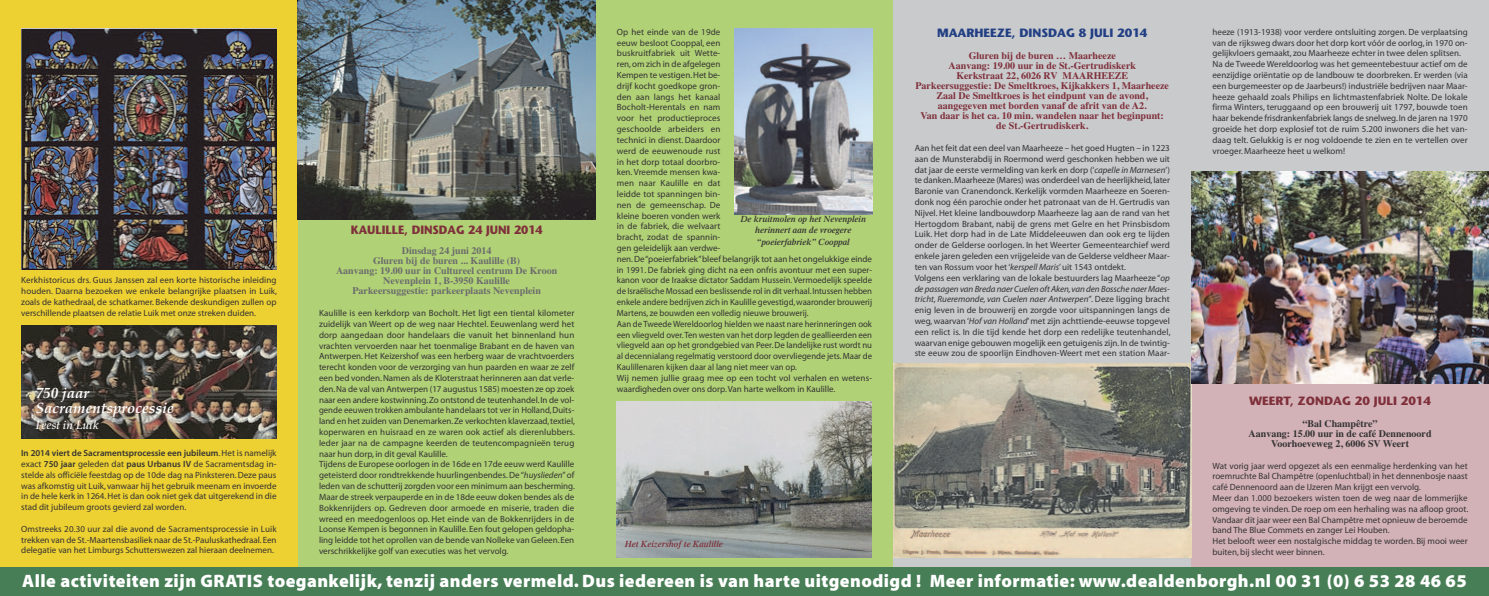
<style>
.page{position:relative;width:1489px;height:596px;background:#fff}
.page>*{position:absolute;margin:0;border:0;box-sizing:border-box;transform-origin:0 0}
.t1{font:18px "Myriad MM 830 600";letter-spacing:.025em;color:#fff}
.t2{font:italic 700 15px/15px "Palatino";color:#fff}
.t3{font:700 12px "Stone Sans";color:#7f303b;scale:.95 1}
.t4{font:700 12px "Stone Sans";color:#223f84}
.t5{font:700 12px "Stone Sans";color:#7f303b}
.t6{font:italic 500 12px "Palatino";color:#fff}
.t7{font:700 10px/10px "Times";color:#7f303b;text-align:center}
.t8{font:700 10px/10px "Times";color:#6b6b6e;text-align:center}
.t9{font:700 10px/10px "Times";color:#343233;text-align:center}
.t10{font:9px/10.8px "Myriad MM 400 600";color:#343233}
.t11{font:9px/10.8px "Myriad MM It 400 600";letter-spacing:-.01em;color:#343233}
.t12{font:italic 600 9px/11.2px "Times";color:#343233;text-align:center}
.t13{font:9px "Myriad MM 565 600";color:#343233}
.t14{font:italic 600 9px "Times";color:#7f303b}
.s1{font-family:"Myriad MM It 400 600"}
.s2{font-family:"Myriad MM 400 600"}
.s3{font-family:"Myriad MM 565 600"}
</style>
<div class="page">
<div style="left:1191px;top:0;width:297px;height:174px;background:#c9cacc"></div>
<div style="left:298px;top:0;width:595px;height:595px;background:#b0d175"></div>
<div style="left:0;top:0;width:298px;height:595px;background:#edd031"></div>
<div style="left:893px;top:0;width:298px;height:595px;background:#c9cacc"></div>
<div style="left:1191px;top:172px;width:297px;height:402px;background:#d2b2b7"></div>
<img style="left:298px;top:0;width:297px;height:219px">
<div style="left:0;top:567px;width:1488px;height:28px;background:#477e55"></div>
<img style="left:617px;top:401px;width:254px;height:156px">
<img style="left:893px;top:363px;width:298px;height:194px">
<img style="left:21px;top:325px;width:255px;height:113px">
<img style="left:734px;top:29px;width:138px;height:185px">
<img style="left:1191px;top:171px;width:297px;height:212px">
<img style="left:21px;top:28px;width:256px;height:241px">
<p class="t10" style="left:617px;top:27px;width:257px">Op het einde van de 19de<br>eeuw besloot Cooppal, een<br>buskruitfabriek uit Wette-<br>ren, om zich in de afgelegen<br>Kempen te vestigen. Het be-<br>drijf kocht goedkope gron-<br>den aan langs het kanaal<br>Bocholt-Herentals en nam<br>voor het productieproces<br>geschoolde arbeiders en<br>technici in dienst. Daardoor<br>werd de eeuwenoude rust<br>in het dorp totaal doorbro-<br>ken. Vreemde mensen kwa-<br>men naar Kaulille en dat<br>leidde tot spanningen bin-<br>nen de gemeenschap. De<br>kleine boeren vonden werk<br>in de fabriek, die welvaart<br>bracht, zodat de spannin-<br>gen geleidelijk aan verdwe-<br>nen. De “poeierfabriek” bleef belangrijk tot aan het ongelukkige einde in 1991. De fabriek ging dicht na een onfris avontuur met een super&shy;kanon voor de Iraakse dictator Saddam Hussein. Vermoedelijk speelde de Israëlische Mossad een beslissende rol in dit verhaal. Intussen hebben enkele andere bedrijven zich in Kaulille gevestigd, waaronder brouwerij Martens, ze bouwden een volledig nieuwe brouwerij.<br>Aan de Tweede Wereldoorlog hielden we naast nare herinneringen ook een vliegveld over. Ten westen van het dorp legden de geallieerden een vliegveld aan op het grondgebied van Peer. De landelijke rust wordt nu al decennialang regelmatig verstoord door overvliegende jets. Maar de Kaulillenaren kijken daar al lang niet meer van op.<br>Wij nemen jullie graag mee op een tocht vol verhalen en wetens&shy;waardigheden over ons dorp. Van harte welkom in Kaulille.</p>
<h3 class="t4" style="left:937px;top:28px;width:212px">MAARHEEZE, DINSDAG 8 JULI 2014</h3>
<p class="t10" style="left:1212px;top:27px;width:257px">heeze (1913-1938) voor verdere ontsluiting zorgen. De verplaatsing van de rijksweg dwars door het dorp kort vóór de oorlog, in 1970 on&shy;gelijkvloers gemaakt, zou Maarheeze echter in twee delen splitsen.<br>Na de Tweede Wereldoorlog was het gemeentebestuur actief om de eenzijdige oriëntatie op de landbouw te doorbreken. Er werden (via een burgemeester op de Jaarbeurs!) industriële bedrijven naar Maar&shy;heeze gehaald zoals Philips en lichtmastenfabriek Nolte. De lokale firma Winters, teruggaand op een brouwerij uit 1797, bouwde toen haar bekende frisdrankenfabriek langs de snelweg. In de jaren na 1970 groeide het dorp explosief tot de ruim 5.200 inwoners die het van&shy;daag telt. Gelukkig is er nog voldoende te zien en te vertellen over vroeger. Maarheeze heet u welkom!</p>
<p class="t7" style="left:915px;top:52px;width:255px">Gluren bij de buren … Maarheeze<br>Aanvang: 19.00 uur in de St.-Gertrudiskerk<br>Kerkstraat 22, 6026 RV MAARHEEZE<br>Parkeersuggestie: De Smeltkroes, Kijkakkers 1, Maarheeze Zaal De Smeltkroes is het eindpunt van de avond, aangegeven met borden vanaf de afrit van de A2.<br>Van daar is het ca. 10 min. wandelen naar het beginpunt: de St.-Gertrudiskerk.</p>
<p class="t10" style="left:914px;top:143px;width:257px">Aan het feit dat een deel van Maarheeze – het goed Hugten – in 1223 aan de Munsterabdij in Roermond werd geschonken hebben we uit dat jaar de eerste vermelding van kerk en dorp (‘<span class="s1">capelle in Marnesen</span>’) te danken. Maarheeze (Mares) was onderdeel van de heerlijkheid, later Baronie van Cranendonck. Kerkelijk vormden Maarheeze en Soeren&shy;donk nog één parochie onder het patronaat van de H. Gertrudis van Nijvel. Het kleine landbouwdorp Maarheeze lag aan de rand van het Hertogdom Brabant, nabij de grens met Gelre en het Prinsbisdom Luik. Het dorp had in de Late Middeleeuwen dan ook erg te lijden onder de Gelderse oorlogen. In het Weerter Gemeentearchief werd enkele jaren geleden een vrijgeleide van de Gelderse veldheer Maar&shy;ten van Rossum voor het ‘<span class="s1">kerspell Maris</span>’ uit 1543 ontdekt.<br>Volgens een verklaring van de lokale bestuurders lag Maarheeze “<span class="s1">op</span></p>
<p class="t11" style="left:914px;top:284px;width:257px">de passagen van Breda naer Cuelen oft Aken, van den Bossche naer Maes&shy;tricht, Rueremonde, van Cuelen naer Antwerpen”<span class="s2">. Deze ligging bracht</span></p>
<p class="t10" style="left:914px;top:305px;width:257px;text-align:justify">enig leven in de brouwerij en zorgde voor uitspanningen langs de weg, waarvan ‘<span class="s1">Hof van Holland</span>’ met zijn achttiende-eeuwse topgevel een relict is. In die tijd kende het dorp een redelijke teutenhandel, waarvan enige gebouwen mogelijk een getuigenis zijn. In de twintig&shy;ste eeuw zou de spoorlijn Eindhoven-Weert met een station Maar-</p>
<p class="t12" style="left:740px;top:214px;width:127px">De kruitmolen op het Nevenplein herinnert aan de vroegere “poeierfabriek” Cooppal</p>
<h3 class="t3" style="left:350px;top:225px;width:204px">KAULILLE, DINSDAG 24 JUNI 2014</h3>
<p class="t8" style="left:336px;top:247px;width:223px">Dinsdag 24 juni 2014<br>Gluren bij de buren ... Kaulille (B)<br>Aanvang: 19.00 uur in Cultureel centrum De Kroon Nevenplein 1, B-3950 Kaulille<br>Parkeersuggestie: parkeerplaats Nevenplein</p>
<p class="t10" style="left:319px;top:308px;width:257px">Kaulille is een kerkdorp van Bocholt. Het ligt een tiental kilometer zuidelijk van Weert op de weg naar Hechtel. Eeuwenlang werd het dorp aangedaan door handelaars die vanuit het binnenland hun vrachten vervoerden naar het toenmalige Brabant en de haven van Antwerpen. Het Keizershof was een herberg waar de vrachtvoerders terecht konden voor de verzorging van hun paarden en waar ze zelf een bed vonden. Namen als de Kloterstraat herinneren aan dat verle&shy;den. Na de val van Antwerpen (17 augustus 1585) moesten ze op zoek naar een andere kostwinning. Zo ontstond de teutenhandel. In de vol&shy;gende eeuwen trokken ambulante handelaars tot ver in Holland, Duits&shy;land en het zuiden van Denemarken. Ze verkochten klaverzaad, textiel, koperwaren en huisraad en ze waren ook actief als dierenlubbers.<br>Ieder jaar na de campagne keerden de teutencompagnieën terug naar hun dorp, in dit geval Kaulille.<br>Tijdens de Europese oorlogen in de 16de en 17de eeuw werd Kaulille geteisterd door rondtrekkende huurlingenbendes. De “<span class="s1">huyslieden</span>” of leden van de schutterij zorgden voor een minimum aan bescherming.<br>Maar de streek verpauperde en in de 18de eeuw doken bendes als de Bokkenrijders op. Gedreven door armoede en miserie, traden die wreed en meedogenloos op. Het einde van de Bokkenrijders in de Loonse Kempen is begonnen in Kaulille. Een fout gelopen geldopha&shy;ling leidde tot het oprollen van de bende van Nolleke van Geleen. Een verschrikkelijke golf van executies was het vervolg.</p>
<p class="t10" style="left:21px;top:275px;width:257px;text-align:justify">Kerkhistoricus drs. Guus Janssen zal een korte historische inleiding houden. Daarna bezoeken we enkele belangrijke plaatsen in Luik, zoals de kathedraal, de schatkamer. Bekende deskundigen zullen op verschillende plaatsen de relatie Luik met onze streken duiden.</p>
<h2 class="t2" style="left:36px;top:387px;width:139px">750 jaar<br>Sacramentsprocessie</h2>
<h3 class="t6" style="left:36px;top:420px;width:65px">Feest in Luik</h3>
<h3 class="t5" style="left:1248px;top:396px;width:183px">WEERT, ZONDAG 20 JULI 2014</h3>
<p class="t9" style="left:1248px;top:419px;width:184px">“Bal Champêtre”<br>Aanvang: 15.00 uur in de café Dennenoord<br>Voorhoeveweg 2, 6006 SV Weert</p>
<p class="t10" style="left:1212px;top:460px;width:257px">Wat vorig jaar werd opgezet als een eenmalige herdenking van het roemruchte Bal Champêtre (openluchtbal) in het dennenbosje naast café Dennenoord aan de IJzeren Man krijgt een vervolg.<br>Meer dan 1.000 bezoekers wisten toen de weg naar de lommerijke omgeving te vinden. De roep om een herhaling was na afloop groot.<br>Vandaar dit jaar weer een Bal Champêtre met opnieuw de beroemde band The Blue Commets en zanger Lei Houben.<br>Het belooft weer een nostalgische middag te worden. Bij mooi weer buiten, bij slecht weer binnen.</p>
<h1 class="t1" style="left:22px;top:574px;width:1445px">Alle activiteiten zijn GRATIS toegankelijk, tenzij anders vermeld. Dus iedereen is van harte uitgenodigd ! Meer informatie: www.dealdenborgh.nl 00 31 (0) 6 53 28 46 65</h1>
<p class="t13" style="left:21px;top:449px;width:257px">In 2014 viert de Sacramentsprocessie een jubileum<span class="s2">. Het is namelijk</span></p>
<p class="t10" style="left:21px;top:459px;width:257px;text-align:justify">exact <span class="s3">750 jaar</span> geleden dat <span class="s3">paus Urbanus IV</span> de Sacramentsdag in&shy;stelde als officiële feestdag op de 10de dag na Pinksteren. Deze paus was afkomstig uit Luik, vanwaar hij het gebruik meenam en invoerde in de hele kerk in 1264. Het is dan ook niet gek dat uitgerekend in die stad dit jubileum groots gevierd zal worden.</p>
<p class="t10" style="left:21px;top:524px;width:257px;text-align:justify">Omstreeks 20.30 uur zal die avond de Sacramentsprocessie in Luik trekken van de St.-Maartensbasiliek naar de St.-Pauluskathedraal. Een delegatie van het Limburgs Schutterswezen zal hieraan deelnemen.</p>
<p class="t14" style="left:624px;top:540px;width:100px">Het Keizershof te Kaulille</p>
</div>
